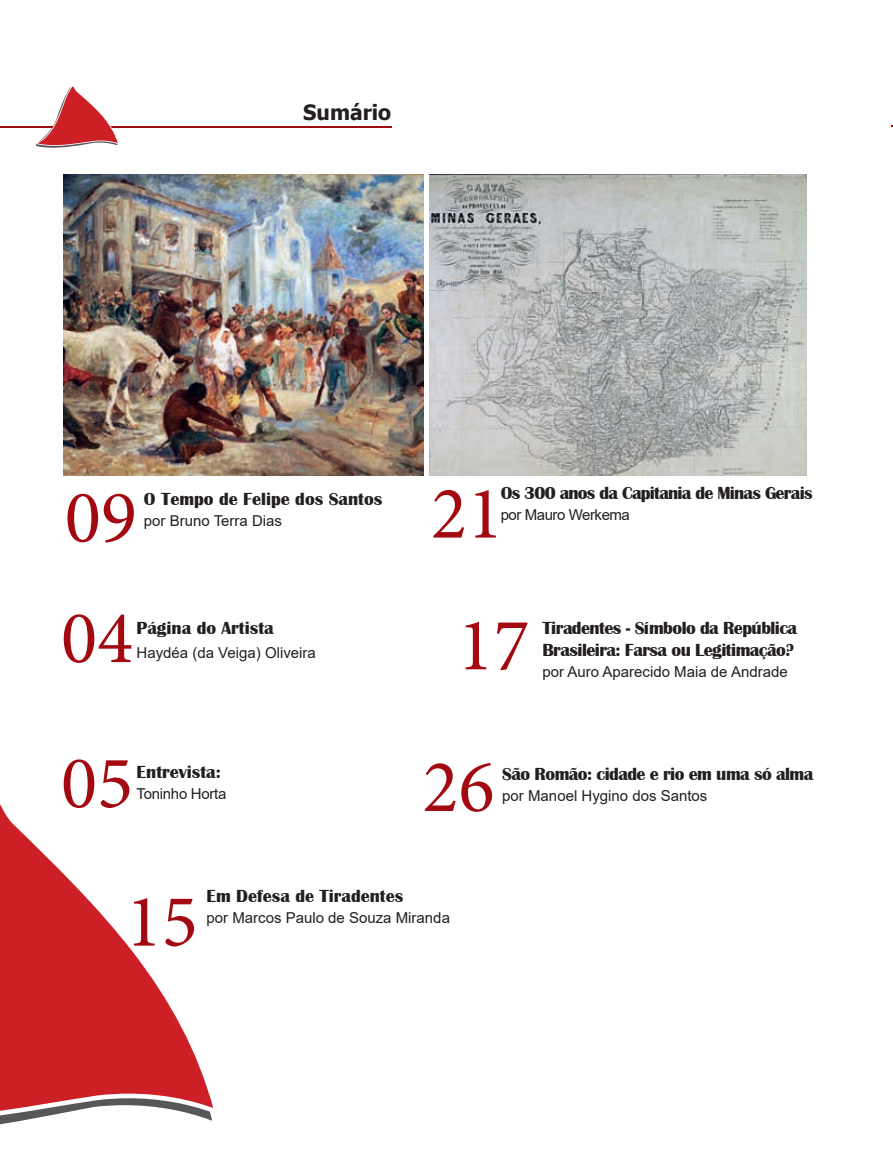
<style>
.page{position:relative;width:893px;height:1149px;background:#fff}
.page>*{position:absolute;margin:0;border:0;box-sizing:border-box;transform-origin:0 0}
.t1{font:75px "Minion Pro";color:#a30910}
.t2{font:700 21px "Tahoma";color:#231f20}
.t3{font:700 18px/21.6px "Britannic";letter-spacing:-.03em;color:#231f20}
.t4{font:700 18px "Britannic";color:#231f20}
.t5{font:15px "Arial";color:#231f20}
.t6{font:15px "Arial";letter-spacing:-.03em;color:#231f20}
.t7{font:15px "Arial";letter-spacing:-.02em;color:#231f20}
</style>
<div class="page">
<hr style="left:0;top:126px;width:391px;height:2px;background:#a30910">
<svg style="left:36px;top:86px;width:82px;height:62px"></svg>
<svg style="left:0;top:804px;width:213px;height:319px;fill:#cc2026"></svg>
<img style="left:64px;top:174px;width:360px;height:301px">
<img style="left:429px;top:175px;width:377px;height:300px">
<p class="t2" style="left:303px;top:97px;width:89px">Sumário</p>
<h1 class="t1" style="left:65px;top:467px;width:74px">09</h1>
<p class="t4" style="left:144px;top:489px;width:240px">O Tempo de Felipe dos Santos</p>
<p class="t5" style="left:144px;top:510px;width:140px">por Bruno Terra Dias</p>
<h1 class="t1" style="left:61px;top:587px;width:73px">04</h1>
<p class="t4" style="left:137px;top:618px;width:139px">Página do Artista</p>
<p class="t5" style="left:137px;top:642px;width:181px">Haydéa (da Veiga) Oliveira</p>
<h1 class="t1" style="left:61px;top:732px;width:73px">05</h1>
<p class="t4" style="left:137px;top:761px;width:86px">Entrevista:</p>
<p class="t7" style="left:137px;top:782px;width:91px">Toninho Horta</p>
<h1 class="t1" style="left:431px;top:463px;width:73px">21</h1>
<p class="t3" style="left:501px;top:482px;width:313px">Os 300 anos da Capitania de Minas Gerais</p>
<p class="t6" style="left:501px;top:504px;width:131px">por Mauro Werkema</p>
<h1 class="t1" style="left:457px;top:595px;width:73px">17</h1>
<p class="t3" style="left:542px;top:617px;width:256px">Tiradentes - Símbolo da República<br>Brasileira: Farsa ou Legitimação?</p>
<p class="t5" style="left:542px;top:661px;width:247px">por Auro Aparecido Maia de Andrade</p>
<h1 class="t1" style="left:423px;top:736px;width:73px">26</h1>
<p class="t3" style="left:502px;top:763px;width:312px">São Romão: cidade e rio em uma só alma</p>
<p class="t5" style="left:502px;top:785px;width:207px">por Manoel Hygino dos Santos</p>
<h1 class="t1" style="left:126px;top:871px;width:73px">15</h1>
<p class="t4" style="left:207px;top:885px;width:198px">Em Defesa de Tiradentes</p>
<p class="t5" style="left:207px;top:907px;width:245px">por Marcos Paulo de Souza Miranda</p>
</div>
